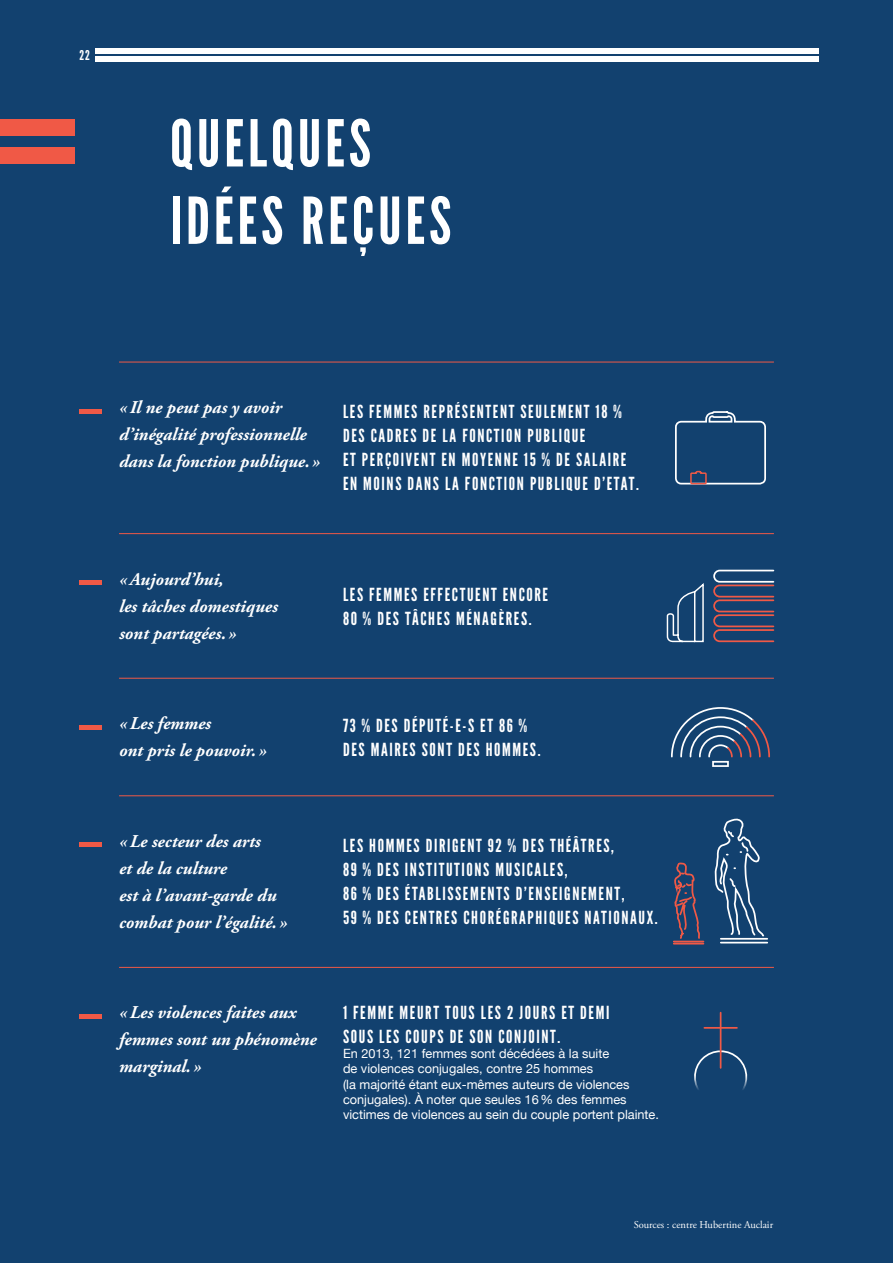
<style>
.page{position:relative;width:893px;height:1263px;background:#12416f}
.page>*{position:absolute;margin:0;border:0;box-sizing:border-box;transform-origin:0 0}
.t1{font:64.5px/77.4px "League Gothic";letter-spacing:.06em;color:#fff}
.t2{font:18px/24px "League Gothic";letter-spacing:.09em;color:#fff}
.t3{font:italic 700 18px/27px "Adobe Garamond Pro";color:#fff}
.t4{font:13.5px "League Gothic";color:#fff}
.t5{font:12.75px/15.3px "Helvetica Neue";color:#fff}
.t6{font:10.5px "Adobe Garamond Pro";color:#fff}
</style>
<div class="page">
<hr style="left:79px;top:409px;width:23px;height:4px;background:#f05946">
<div style="left:79px;top:580px;width:23px;height:5px;background:#f05946"></div>
<div style="left:79px;top:725px;width:23px;height:5px;background:#f05946"></div>
<div style="left:79px;top:842px;width:23px;height:5px;background:#f05946"></div>
<div style="left:79px;top:1014px;width:23px;height:5px;background:#f05946"></div>
<hr style="left:119px;top:533px;width:655px;height:1px;background:#f05946">
<hr style="left:119px;top:678px;width:655px;height:1px;background:#f05946">
<hr style="left:119px;top:795px;width:655px;height:1px;background:#f05946">
<hr style="left:119px;top:967px;width:655px;height:1px;background:#f05946">
<hr style="left:119px;top:362px;width:655px;height:1px;background:#f05946">
<svg style="left:673px;top:862px;width:30px;height:82px"></svg>
<svg style="left:715px;top:818px;width:50px;height:119px"></svg>
<hr style="left:721px;top:938px;width:46px;height:2px;background:#fff">
<hr style="left:721px;top:942px;width:46px;height:1px;background:#fff">
<svg style="left:671px;top:707px;width:99px;height:51px"></svg>
<div style="left:712px;top:761px;width:17px;height:6px;border:2px solid #fff"></div>
<svg style="left:696px;top:1046px;width:49px;height:20px"></svg>
<hr style="left:720px;top:1013px;width:1px;height:55px;background:#f05946">
<hr style="left:704px;top:1027px;width:33px;height:2px;background:#f05946">
<svg style="left:666px;top:583px;width:38px;height:60px"></svg>
<svg style="left:713px;top:569px;width:62px;height:74px"></svg>
<svg style="left:675px;top:411px;width:91px;height:74px"></svg>
<div style="left:0;top:119px;width:74px;height:17px;background:#f05946"></div>
<div style="left:0;top:147px;width:74px;height:17px;background:#f05946"></div>
<div style="left:95px;top:48px;width:724px;height:5px;background:#fff"></div>
<div style="left:95px;top:57px;width:724px;height:5px;background:#fff"></div>
<p class="t4" style="left:79px;top:47px;width:12px">22</p>
<h1 class="t1" style="left:170px;top:105px;width:283px">QUELQUES<br>IDÉES REÇUES</h1>
<p class="t3" style="left:119px;top:394px;width:203px">« Il ne peut pas y avoir d’inégalité professionnelle dans la fonction publique. »</p>
<p class="t2" style="left:343px;top:400px;width:297px">LES FEMMES REPRÉSENTENT SEULEMENT 18 % DES CADRES DE LA FONCTION PUBLIQUE<br>ET PERÇOIVENT EN MOYENNE 15 % DE SALAIRE EN MOINS DANS LA FONCTION PUBLIQUE D’ETAT.</p>
<p class="t3" style="left:119px;top:566px;width:160px">«Aujourd’hui,<br>les tâches domestiques sont partagées. »</p>
<p class="t2" style="left:343px;top:582px;width:207px">LES FEMMES EFFECTUENT ENCORE<br>80 % DES TÂCHES MÉNAGÈRES.</p>
<p class="t3" style="left:119px;top:710px;width:149px">«Les femmes<br>ont pris le pouvoir. »</p>
<p class="t2" style="left:343px;top:713px;width:199px">73 % DES DÉPUTÉ-E-S ET 86 %<br>DES MAIRES SONT DES HOMMES.</p>
<p class="t3" style="left:119px;top:828px;width:170px">«Le secteur des arts<br>et de la culture<br>est à l’avant-garde du combat pour l’égalité. »</p>
<p class="t2" style="left:343px;top:834px;width:316px">LES HOMMES DIRIGENT 92 % DES THÉÂTRES,<br>89 % DES INSTITUTIONS MUSICALES,<br>86 % DES ÉTABLISSEMENTS D’ENSEIGNEMENT,<br>59 % DES CENTRES CHORÉGRAPHIQUES NATIONAUX.</p>
<p class="t3" style="left:119px;top:1000px;width:199px">«Les violences faites aux femmes sont un phénomène marginal. »</p>
<p class="t2" style="left:343px;top:1000px;width:268px">1 FEMME MEURT TOUS LES 2 JOURS ET DEMI<br>SOUS LES COUPS DE SON CONJOINT.</p>
<p class="t5" style="left:343px;top:1045px;width:317px">En 2013, 121 femmes sont décédées à la suite<br>de violences conjugales, contre 25 hommes<br>(la majorité étant eux-mêmes auteurs de violences conjugales). À noter que seules 16% des femmes victimes de violences au sein du couple portent plainte.</p>
<p class="t6" style="left:634px;top:1218px;width:141px">Sources : centre Hubertine Auclair</p>
</div>
